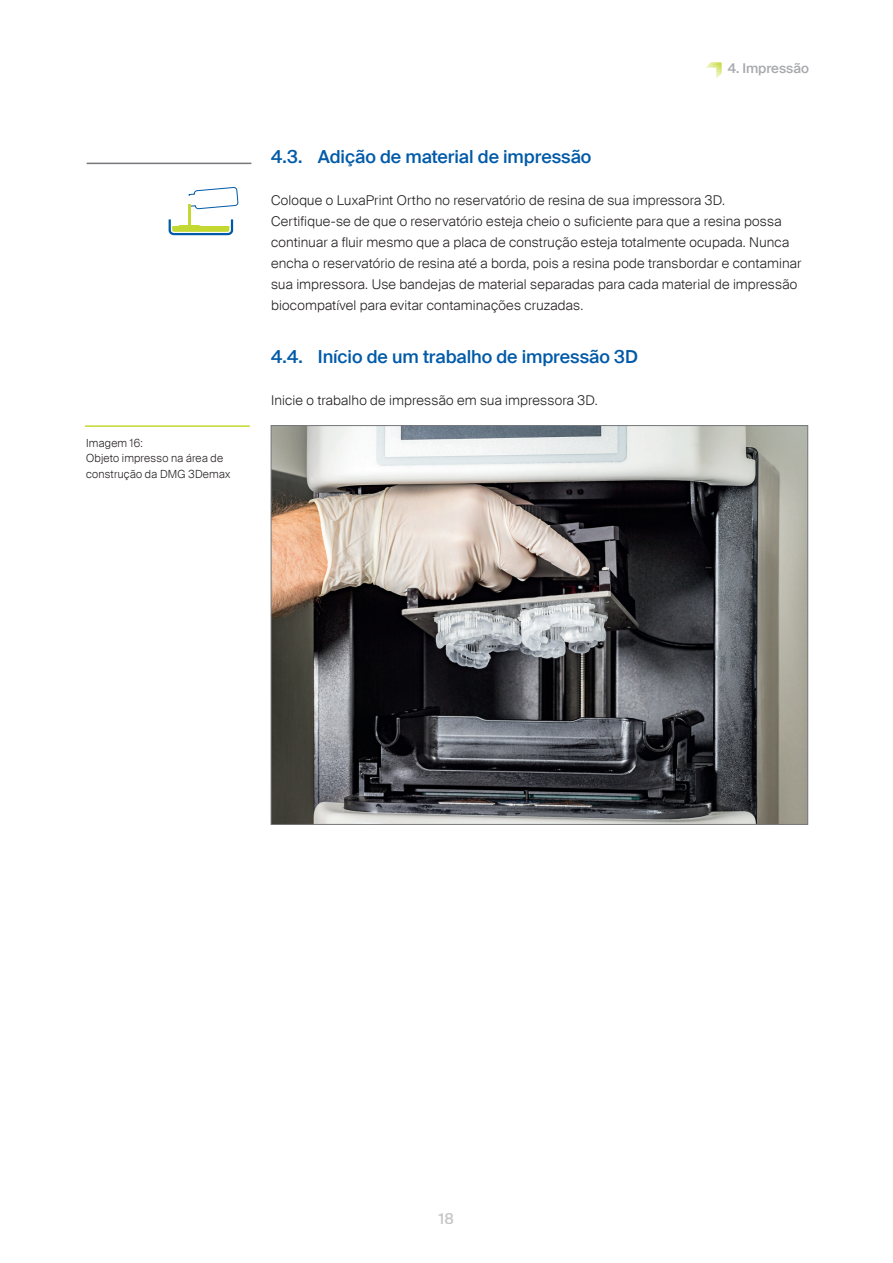
<style>
.page{position:relative;width:893px;height:1263px;background:#fff}
.page>*{position:absolute;margin:0;border:0;box-sizing:border-box;transform-origin:0 0}
.t1{font:500 18px "Suisse Intl";letter-spacing:-.005em;color:#015aa8}
.t2{font:500 15px "Suisse Intl";color:#c5c6c8}
.t3{font:300 13.5px/21px "Suisse Intl";letter-spacing:.015em;color:#231f20}
.t4{font:500 13.5px "Suisse Intl";color:#a8a9ad}
.t5{font:300 11.25px/15.8px "Suisse Intl";letter-spacing:.02em;color:#231f20}
.s1{color:#c4d832}
</style>
<div class="page">
<img style="left:273px;top:427px;width:533px;height:396px">
<svg style="left:168px;top:217px;width:66px;height:19px"></svg>
<svg style="left:188px;top:187px;width:51px;height:22px"></svg>
<div style="left:177px;top:225px;width:24px;height:6px;background:#c4d832;border-radius:3px"></div>
<hr style="left:188px;top:205px;width:2px;height:22px;background:#c4d832">
<hr style="left:87px;top:163px;width:164px;height:1px;background:#76787b">
<hr style="left:85px;top:425px;width:165px;height:2px;background:#c4d832">
<p class="t5" style="left:86px;top:435px;width:146px">Imagem 16:<br>Objeto impresso na área de construção da DMG 3Demax</p>
<p class="t4" style="left:705px;top:61px;width:105px"><span class="s1">•</span> 4. Impressão</p>
<h1 class="t1" style="left:271px;top:146px;width:322px">4.3. Adição de material de impressão</h1>
<p class="t3" style="left:271px;top:190px;width:532px">Coloque o LuxaPrint Ortho no reservatório de resina de sua impressora 3D.<br>Certifique-se de que o reservatório esteja cheio o suficiente para que a resina possa continuar a fluir mesmo que a placa de construção esteja totalmente ocupada. Nunca encha o reservatório de resina até a borda, pois a resina pode transbordar e contaminar sua impressora. Use bandejas de material separadas para cada material de impressão biocompatível para evitar contaminações cruzadas.</p>
<h1 class="t1" style="left:271px;top:346px;width:369px">4.4. Início de um trabalho de impressão 3D</h1>
<p class="t3" style="left:271px;top:389px;width:328px">Inicie o trabalho de impressão em sua impressora 3D.</p>
<p class="t2" style="left:439px;top:1210px;width:17px">18</p>
</div>
